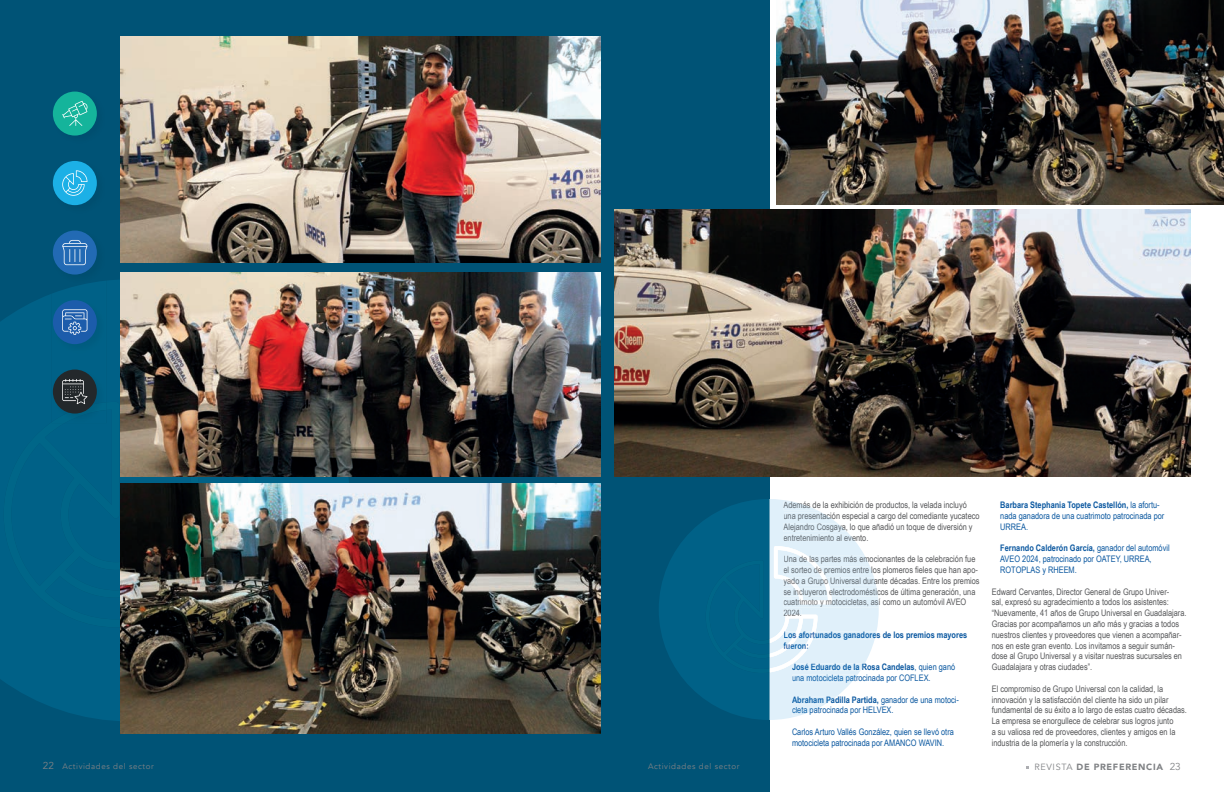
<style>
.page{position:relative;width:1224px;height:792px;background:#fff}
.page>*{position:absolute;margin:0;border:0;box-sizing:border-box;transform-origin:0 0}
.t1{font:9px/10.8px "Arial Narrow";color:#57585a}
.t2{font:9px/10.8px "Arial Narrow";color:#0b58a0}
.t3{font:9px/10.8px "Arial Narrow";color:#707174}
.t4{font:9px/10.8px "Arial Narrow";color:#636b72}
.t5{font:700 9px/10.8px "Arial Narrow";color:#3468ab}
.t6{font:9px "Arial Narrow";color:#1364aa}
.t7{font:700 9px "Arial Narrow";color:#1364aa}
.t8{font:900 9px "Avenir";letter-spacing:.075em;color:#808285}
.t9{font:8px "Avenir";letter-spacing:.075em;color:#808285}
.s1{font-weight:400;color:#0b58a0}
.s2{font-weight:700}
.s3{font-size:10px}
.s4{font-weight:400}
.s5{font-weight:400;font-size:10px}
</style>
<div class="page">
<div style="left:0;top:0;width:769px;height:792px;background:#005376"></div>
<svg style="left:0;top:279px;width:350px;height:442px;fill:#006187"></svg>
<div style="left:4px;top:373px;width:252px;height:254px;background:#006187"></div>
<img style="left:121px;top:36px;width:480px;height:227px">
<img style="left:121px;top:272px;width:480px;height:204px">
<img style="left:121px;top:483px;width:480px;height:251px">
<img style="left:777px;top:0;width:447px;height:204px">
<img style="left:614px;top:210px;width:576px;height:266px">
<img style="left:51px;top:91px;width:55px;height:190px">
<img style="left:51px;top:281px;width:55px;height:121px">
<img style="left:51px;top:402px;width:55px;height:21px">
<div style="left:53px;top:92px;width:44px;height:44px;background:#15b49b;border-radius:50%"></div>
<div style="left:53px;top:161px;width:44px;height:44px;background:#1cb0e6;border-radius:50%"></div>
<div style="left:53px;top:231px;width:44px;height:44px;background:#226ab4;border-radius:50%"></div>
<div style="left:53px;top:300px;width:44px;height:44px;background:#1c5cab;border-radius:50%"></div>
<div style="left:53px;top:370px;width:44px;height:44px;background:#23282b;border-radius:50%"></div>
<svg style="left:62px;top:240px;width:25px;height:25px"></svg>
<svg style="left:62px;top:309px;width:25px;height:26px"></svg>
<svg style="left:62px;top:101px;width:26px;height:25px"></svg>
<svg style="left:62px;top:170px;width:25px;height:26px"></svg>
<svg style="left:62px;top:379px;width:25px;height:25px"></svg>
<svg style="left:659px;top:499px;width:220px;height:221px"></svg>
<p class="t4" style="left:783px;top:499px;width:198px">Además de la exhibición de productos, la velada incluyó una presentación especial a cargo del comediante yucateco Alejandro Cosgaya, lo que añadió un toque de diversión y entretenimiento al evento.</p>
<p class="t3" style="left:783px;top:553px;width:198px">Una de las partes más emocionantes de la celebración fue el sorteo de premios entre los plomeros fieles que han apo&shy;yado a Grupo Universal durante décadas. Entre los premios se incluyeron electrodomésticos de última generación, una cuatrimoto y motocicletas, así como un automóvil AVEO 2024.</p>
<p class="t5" style="left:783px;top:629px;width:185px">Los afortunados ganadores de los premios mayores fueron:</p>
<p class="t5" style="left:792px;top:661px;width:165px">José Eduardo de la Rosa Candelas<span class="s1">, quien ganó</span></p>
<p class="t7" style="left:792px;top:693px;width:168px">Abraham Padilla Partida, <span class="s1">ganador de una motoci-</span></p>
<p class="t2" style="left:792px;top:726px;width:163px">Carlos Arturo Vallés González, quien se llevó otra motocicleta patrocinada por AMANCO WAVIN.</p>
<p class="t6" style="left:792px;top:671px;width:140px">una motocicleta patrocinada por COFLEX.</p>
<p class="t6" style="left:792px;top:704px;width:103px">cleta patrocinada por HELVEX.</p>
<p class="t2" style="left:1000px;top:499px;width:166px"><span class="s2">Barbara Stephania Topete Castellón,</span> la afortu&shy;nada ganadora de una cuatrimoto patrocinada por<br>URREA.</p>
<p class="t2" style="left:1000px;top:543px;width:171px"><span class="s2">Fernando Calderón García,</span> ganador del automóvil<br>AVEO 2024, patrocinado por OATEY, URREA,<br>ROTOPLAS y RHEEM.</p>
<p class="t1" style="left:992px;top:586px;width:196px">Edward Cervantes, Director General de Grupo Univer-<br>sal, expresó su agradecimiento a todos los asistentes: “Nuevamente, 41 años de Grupo Universal en Guadalajara.<br>Gracias por acompañarnos un año más y gracias a todos nuestros clientes y proveedores que vienen a acompañar&shy;nos en este gran evento. Los invitamos a seguir sumán&shy;dose al Grupo Universal y a visitar nuestras sucursales en Guadalajara y otras ciudades”.</p>
<p class="t1" style="left:992px;top:683px;width:197px">El compromiso de Grupo Universal con la calidad, la innovación y la satisfacción del cliente ha sido un pilar fundamental de su éxito a lo largo de estas cuatro décadas.<br>La empresa se enorgullece de celebrar sus logros junto<br>a su valiosa red de proveedores, clientes y amigos en la industria de la plomería y la construcción.</p>
<p class="t9" style="left:43px;top:761px;width:113px"><span class="s3">22</span> Actividades del sector</p>
<p class="t9" style="left:648px;top:761px;width:93px">Actividades del sector</p>
<p class="t8" style="left:1034px;top:759px;width:148px"><span class="s4">REVISTA</span> DE PREFERENCIA <span class="s5">23</span></p>
</div>
